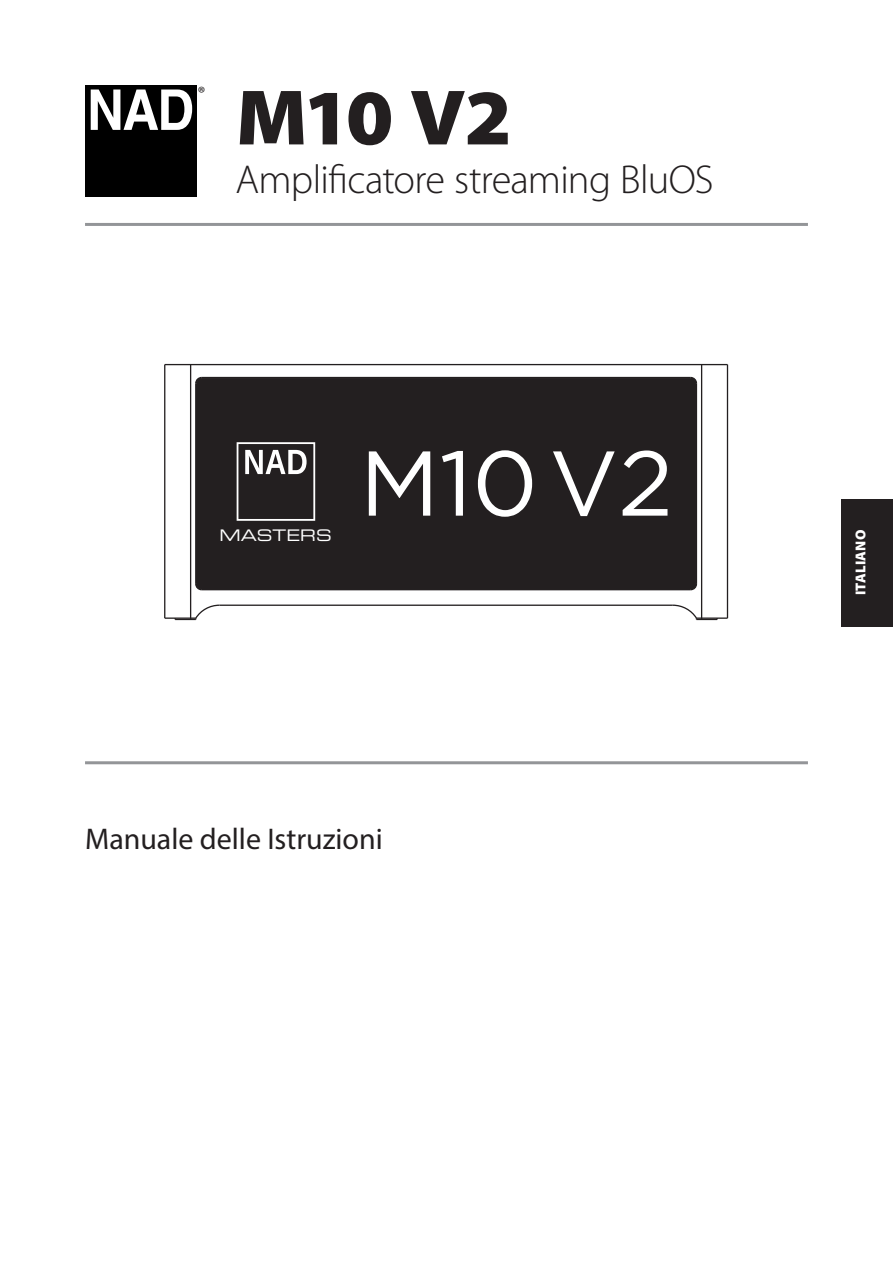
<style>
.page{position:relative;width:893px;height:1263px;background:#fff}
.page>*{position:absolute;margin:0;border:0;box-sizing:border-box;transform-origin:0 0}
.t1{font:91.8px "Gotham";color:#fff}
.t2{font:900 79.2px "Myriad Pro";color:#231f20;scale:1.05 1}
.t3{font:300 40.5px "Myriad Pro";letter-spacing:-.02em;color:#231f20}
.t4{font:30px "Myriad Pro";color:#231f20}
.t5{font:18px "Myriad Pro";color:#231f20}
.t6{font:15.9px "Eurostile Extended Two";color:#fff}
.t7{font:900 14.4px "Myriad Pro";letter-spacing:.02em;color:#fff}
</style>
<div class="page">
<div style="left:842px;top:499px;width:51px;height:127px;background:#231f20"></div>
<hr style="left:164px;top:365px;width:1px;height:253px;background:#231f20">
<hr style="left:190px;top:365px;width:1px;height:254px;background:#231f20">
<hr style="left:195px;top:383px;width:1px;height:201px;background:#231f20">
<hr style="left:196px;top:383px;width:1px;height:201px;background:#231f20">
<hr style="left:165px;top:617px;width:31px;height:2px;background:#231f20">
<hr style="left:696px;top:617px;width:31px;height:2px;background:#231f20">
<hr style="left:219px;top:604px;width:454px;height:2px;background:#231f20">
<hr style="left:202px;top:588px;width:489px;height:2px;background:#231f20">
<hr style="left:202px;top:377px;width:489px;height:1px;background:#231f20">
<hr style="left:165px;top:364px;width:562px;height:1px;background:#231f20">
<hr style="left:696px;top:383px;width:1px;height:201px;background:#231f20">
<hr style="left:701px;top:365px;width:1px;height:254px;background:#231f20">
<hr style="left:727px;top:365px;width:1px;height:253px;background:#231f20">
<svg style="left:174px;top:604px;width:47px;height:16px"></svg>
<svg style="left:195px;top:582px;width:8px;height:9px"></svg>
<svg style="left:195px;top:376px;width:8px;height:9px"></svg>
<svg style="left:671px;top:604px;width:47px;height:16px"></svg>
<svg style="left:689px;top:582px;width:9px;height:9px"></svg>
<svg style="left:689px;top:376px;width:9px;height:9px"></svg>
<div style="left:197px;top:378px;width:499px;height:211px;background:#231f20;border-radius:5px"></div>
<div style="left:237px;top:442px;width:78px;height:79px;border:2px solid #fff"></div>
<svg style="left:245px;top:450px;width:62px;height:24px"></svg>
<div style="left:85px;top:85px;width:111px;height:111px;background:#000"></div>
<svg style="left:91px;top:89px;width:101px;height:41px"></svg>
<hr style="left:85px;top:223px;width:723px;height:3px;background:#939598">
<hr style="left:85px;top:761px;width:723px;height:3px;background:#939598">
<p class="t5" style="left:198px;top:81px;width:9px">®</p>
<h2 class="t2" style="left:236px;top:73px;width:265px">M10 V2</h2>
<p class="t3" style="left:236px;top:157px;width:480px">Amplificatore streaming BluOS</p>
<p class="t6" style="left:219px;top:524px;width:114px">MASTERS</p>
<h1 class="t1" style="left:360px;top:432px;width:315px">M10V2</h1>
<p class="t4" style="left:85px;top:821px;width:299px">Manuale delle Istruzioni</p>
<p class="t7" style="left:852px;top:595px;width:67px;rotate:-90deg">ITALIANO</p>
</div>
